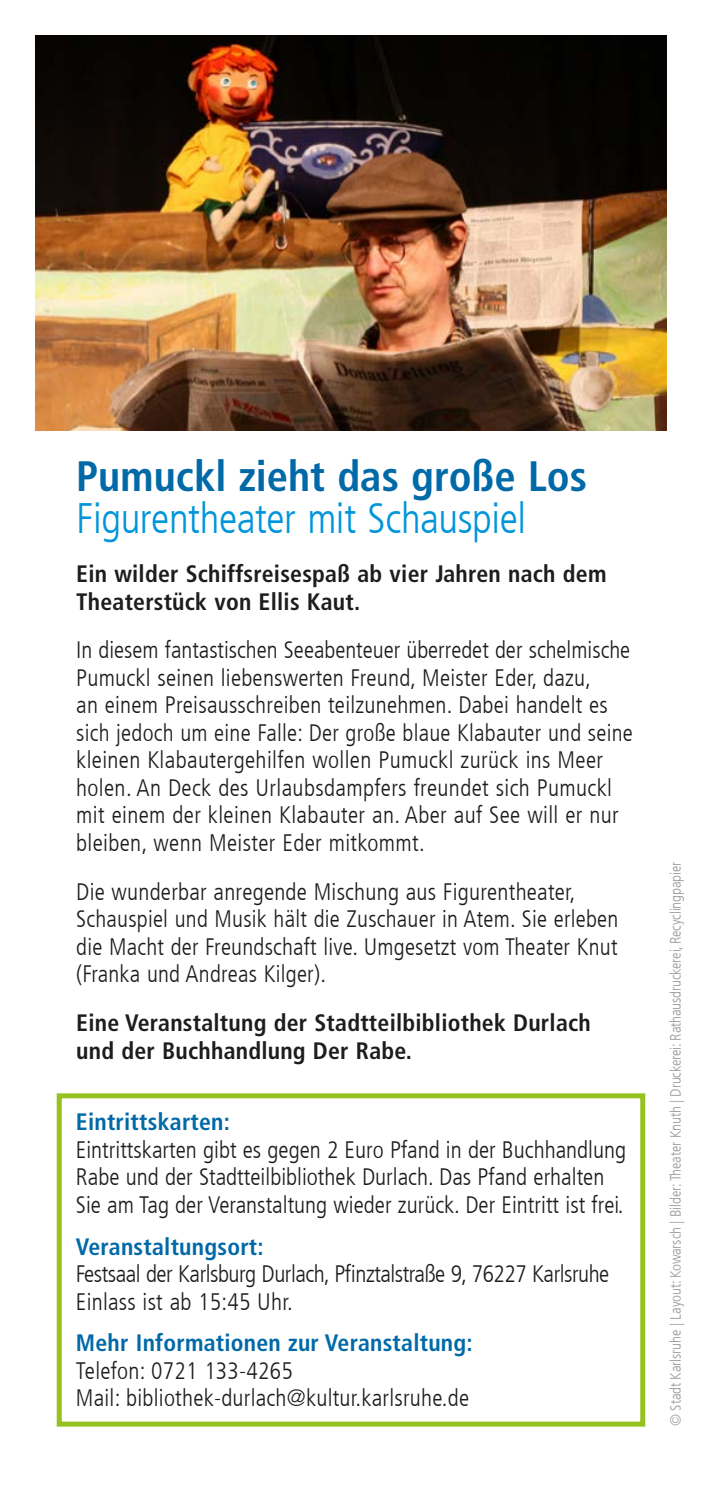
<style>
.page{position:relative;width:702px;height:1489px;background:#fff}
.page>*{position:absolute;margin:0;border:0;box-sizing:border-box;transform-origin:0 0}
.t1{font:300 condensed 42.5px "Frutiger For Karlsruhe";letter-spacing:-.01em;color:#0095db}
.t2{font:700 condensed 42.5px "Frutiger For Karlsruhe";color:#0069a8}
.t3{font:300 condensed 23.75px/27.5px "Frutiger For Karlsruhe";letter-spacing:.01em;color:#1d1d1b}
.t4{font:700 condensed 23.75px/27.5px "Frutiger For Karlsruhe";letter-spacing:.01em;color:#1d1d1b}
.t5{font:300 condensed 23.75px/27.5px "Frutiger For Karlsruhe";letter-spacing:-.02em;color:#1d1d1b}
.t6{font:700 condensed 23.75px "Frutiger For Karlsruhe";letter-spacing:.01em;color:#0069a8}
.t7{font:300 condensed 15px "Frutiger For Karlsruhe";letter-spacing:-.01em;color:#9b9b9a}
</style>
<div class="page">
<div style="left:57px;top:1093px;width:588px;height:333px;border:5px solid #96c11f"></div>
<img style="left:35px;top:35px;width:631px;height:395px">
<h1 class="t2" style="left:76px;top:451px;width:512px">Pumuckl zieht das große Los</h1>
<h1 class="t1" style="left:76px;top:494px;width:451px">Figurentheater mit Schauspiel</h1>
<p class="t4" style="left:76px;top:560px;width:531px">Ein wilder Schiffsreisespaß ab vier Jahren nach dem<br>Theaterstück von Ellis Kaut.</p>
<p class="t3" style="left:76px;top:636px;width:558px">In diesem fantastischen Seeabenteuer überredet der schelmische Pumuckl seinen liebenswerten Freund, Meister Eder, dazu,<br>an einem Preisausschreiben teilzunehmen. Dabei handelt es sich jedoch um eine Falle: Der große blaue Klabauter und seine kleinen Klabautergehilfen wollen Pumuckl zurück ins Meer holen. An Deck des Urlaubsdampfers freundet sich Pumuckl mit einem der kleinen Klabauter an. Aber auf See will er nur bleiben, wenn Meister Eder mitkommt.</p>
<p class="t3" style="left:76px;top:878px;width:543px">Die wunderbar anregende Mischung aus Figurentheater, Schauspiel und Musik hält die Zuschauer in Atem. Sie erleben die Macht der Freundschaft live. Umgesetzt vom Theater Knut (Franka und Andreas Kilger).</p>
<p class="t4" style="left:76px;top:1009px;width:516px">Eine Veranstaltung der Stadtteilbibliothek Durlach und der Buchhandlung Der Rabe.</p>
<p class="t6" style="left:76px;top:1107px;width:156px">Eintrittskarten:</p>
<p class="t3" style="left:76px;top:1136px;width:551px">Eintrittskarten gibt es gegen 2 Euro Pfand in der Buchhandlung<br>Rabe und der Stadtteilbibliothek Durlach. Das Pfand erhalten<br>Sie am Tag der Veranstaltung wieder zurück. Der Eintritt ist frei.</p>
<p class="t6" style="left:76px;top:1232px;width:189px">Veranstaltungsort:</p>
<p class="t5" style="left:76px;top:1260px;width:535px">Festsaal der Karlsburg Durlach, Pfinztalstraße 9, 76227 Karlsruhe<br>Einlass ist ab 15:45 Uhr.</p>
<p class="t6" style="left:76px;top:1328px;width:398px">Mehr Informationen zur Veranstaltung:</p>
<p class="t3" style="left:76px;top:1356px;width:395px">Telefon: 0721 133-4265<br>Mail: bibliothek-durlach@kultur.karlsruhe.de</p>
<p class="t7" style="left:667px;top:1425px;width:566px;rotate:-90deg">© Stadt Karlsruhe | Layout: Kowarsch | Bilder: Theater Knuth | Druckerei: Rathausdruckerei, Recyclingpapier</p>
</div>
